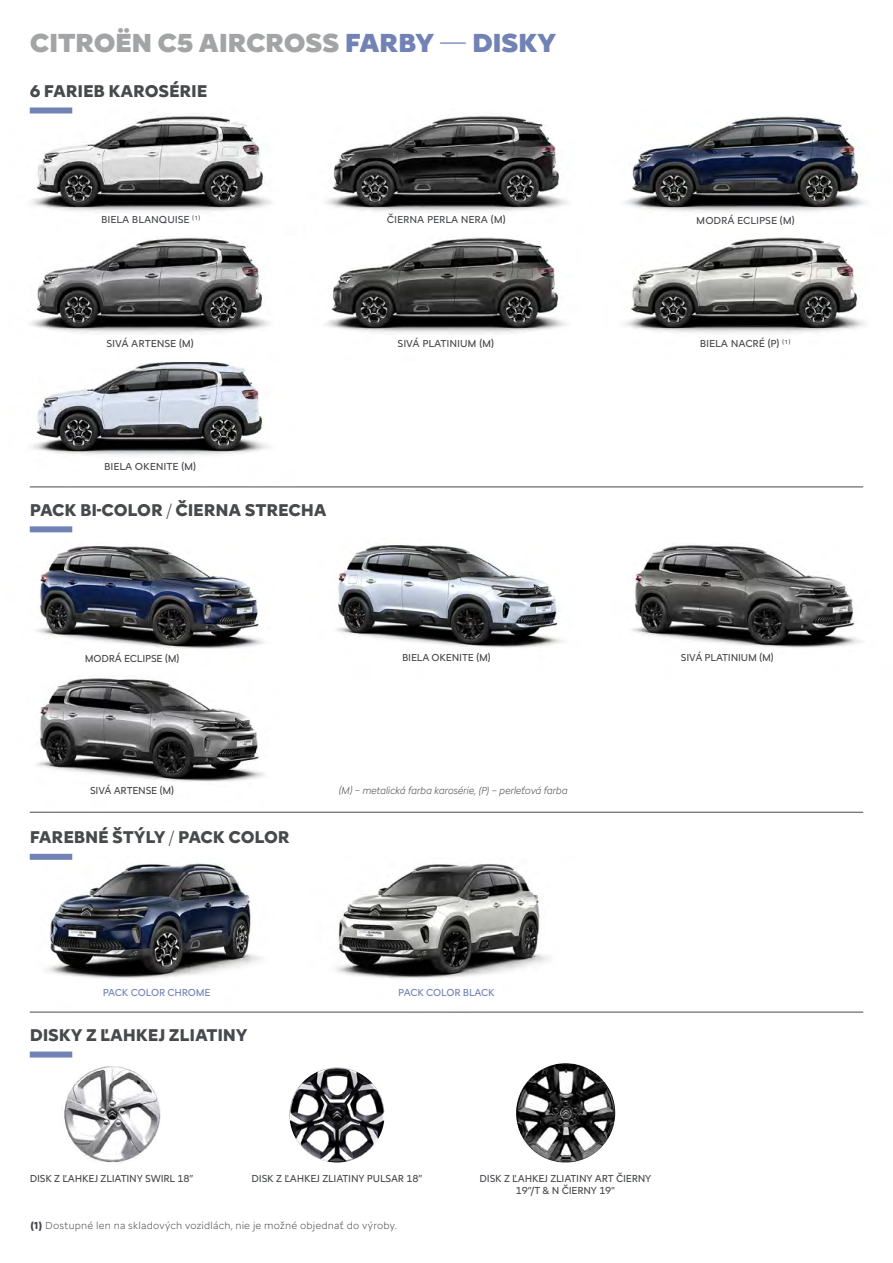
<style>
.page{position:relative;width:893px;height:1263px;background:#fff}
.page>*{position:absolute;margin:0;border:0;box-sizing:border-box;transform-origin:0 0}
.t1{font:900 27px "Citroen Type";letter-spacing:-.02em;color:#a3a4a6}
.t2{font:700 17.7px "Citroen Type";letter-spacing:-.01em;color:#47494d}
.t3{font:10.5px/12px "Citroen Type";letter-spacing:-.02em;color:#47494d;text-align:center}
.t4{font:300 10.5px "Citroen Type";letter-spacing:.02em;color:#47494d}
.t5{font:italic 300 10.5px "Citroen Type";letter-spacing:-.01em;color:#47494d}
.t6{font:10.5px "Citroen Type";letter-spacing:-.02em;color:#7282b5}
.s1{color:#7282b5}
.s2{font-weight:300;color:#7282b5}
.s3{font-weight:300}
.s4{font-weight:700}
</style>
<div class="page">
<div style="left:30px;top:1051px;width:42px;height:6px;background:#7282b5"></div>
<img style="left:29px;top:857px;width:250px;height:155px">
<img style="left:279px;top:864px;width:329px;height:148px">
<img style="left:289px;top:1067px;width:96px;height:95px;border-radius:48px">
<img style="left:61px;top:1064px;width:102px;height:102px;border-radius:51px">
<img style="left:516px;top:1063px;width:99px;height:99px;border-radius:50px">
<hr style="left:30px;top:1012px;width:833px;height:1px;background:#47494d">
<img style="left:32px;top:362px;width:237px;height:93px">
<img style="left:31px;top:237px;width:238px;height:97px">
<img style="left:325px;top:237px;width:242px;height:97px">
<img style="left:624px;top:237px;width:241px;height:96px">
<img style="left:29px;top:108px;width:243px;height:104px">
<img style="left:326px;top:115px;width:242px;height:97px">
<img style="left:624px;top:116px;width:242px;height:96px">
<div style="left:30px;top:107px;width:42px;height:6px;background:#7282b5"></div>
<div style="left:30px;top:526px;width:42px;height:6px;background:#7282b5"></div>
<img style="left:632px;top:545px;width:231px;height:103px">
<img style="left:36px;top:546px;width:228px;height:103px">
<img style="left:29px;top:677px;width:292px;height:135px">
<img style="left:277px;top:545px;width:286px;height:133px">
<div style="left:30px;top:854px;width:42px;height:6px;background:#7282b5"></div>
<hr style="left:30px;top:812px;width:833px;height:1px;background:#47494d">
<hr style="left:30px;top:487px;width:833px;height:1px;background:#47494d">
<h1 class="t1" style="left:30px;top:22px;width:528px">CITROËN C5 AIRCROSS <span class="s1">FARBY</span> <span class="s2">—</span> <span class="s1">DISKY</span></h1>
<h2 class="t2" style="left:30px;top:77px;width:179px">6 FARIEB KAROSÉRIE</h2>
<p class="t3" style="left:101px;top:213px;width:101px">BIELA BLANQUISE <sup>(</sup> <sup>1</sup> <sup>)</sup></p>
<p class="t3" style="left:387px;top:213px;width:120px">ČIERNA PERLA NERA (M)</p>
<p class="t3" style="left:696px;top:213px;width:100px">MODRÁ ECLIPSE (M)</p>
<p class="t3" style="left:107px;top:336px;width:89px">SIVÁ ARTENSE (M)</p>
<p class="t3" style="left:398px;top:336px;width:98px">SIVÁ PLATINIUM (M)</p>
<p class="t3" style="left:700px;top:337px;width:92px">BIELA NACRÉ (P) <sup>(</sup> <sup>1</sup> <sup>)</sup></p>
<p class="t3" style="left:104px;top:460px;width:94px">BIELA OKENITE (M)</p>
<h2 class="t2" style="left:30px;top:496px;width:299px">PACK BI-COLOR <span class="s3">/</span> ČIERNA STRECHA</h2>
<p class="t3" style="left:85px;top:651px;width:96px">MODRÁ ECLIPSE (M)</p>
<p class="t3" style="left:681px;top:651px;width:95px">SIVÁ PLATINIUM (M)</p>
<p class="t3" style="left:402px;top:650px;width:90px">BIELA OKENITE (M)</p>
<p class="t3" style="left:90px;top:783px;width:86px">SIVÁ ARTENSE (M)</p>
<h2 class="t2" style="left:30px;top:824px;width:262px">FAREBNÉ ŠTÝLY <span class="s3">/</span> PACK COLOR</h2>
<p class="t5" style="left:338px;top:783px;width:230px">(M) – metalická farba karosérie, (P) – perleťová farba</p>
<p class="t6" style="left:103px;top:984px;width:109px">PACK COLOR CHROME</p>
<p class="t6" style="left:398px;top:984px;width:98px">PACK COLOR BLACK</p>
<h2 class="t2" style="left:30px;top:1021px;width:219px">DISKY Z ĽAHKEJ ZLIATINY</h2>
<p class="t3" style="left:30px;top:1172px;width:165px">DISK Z ĽAHKEJ ZLIATINY SWIRL 18”</p>
<p class="t3" style="left:252px;top:1172px;width:172px">DISK Z ĽAHKEJ ZLIATINY PULSAR 18”</p>
<p class="t3" style="left:480px;top:1172px;width:173px">DISK Z ĽAHKEJ ZLIATINY ART ČIERNY<br>19”/T &amp; N ČIERNY 19"</p>
<p class="t4" style="left:31px;top:1217px;width:368px"><span class="s4">(1)</span> Dostupné len na skladových vozidlách, nie je možné objednať do výroby.</p>
</div>
